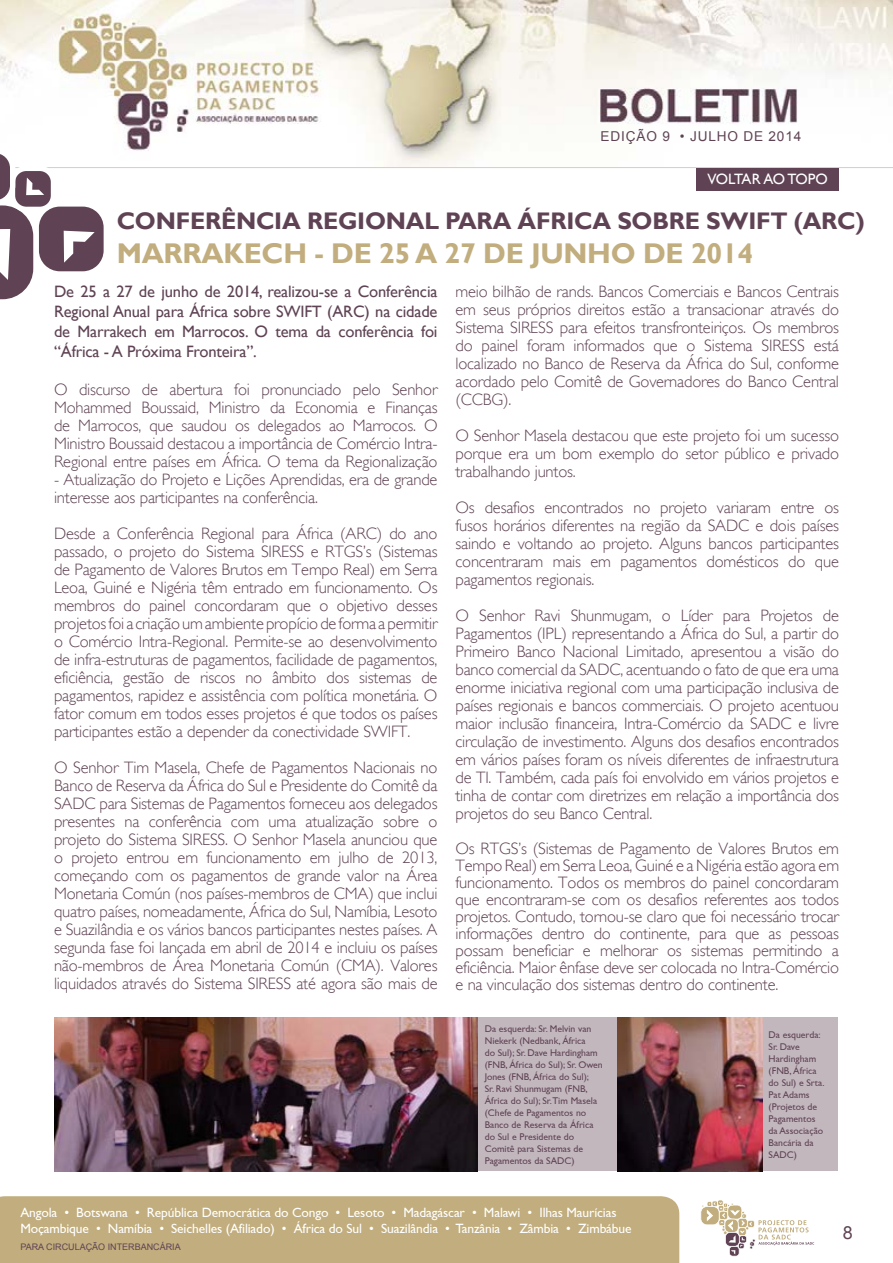
<style>
.page{position:relative;width:893px;height:1263px;background:#fff}
.page>*{position:absolute;margin:0;border:0;box-sizing:border-box;transform-origin:0 0}
.t1{font:700 28.5px "Gill Sans";letter-spacing:-.01em;color:#c1ad7d}
.t2{font:700 24px "Gill Sans";letter-spacing:-.01em;color:#5f4354}
.t3{font:18px "Arial";color:#5f4354}
.t4{font:300 16.5px/18px "Gill Sans";letter-spacing:-.01em;color:#5f4354;text-align:justify}
.t5{font:16.5px/19.8px "Gill Sans";letter-spacing:-.01em;color:#5f4354;text-align:justify}
.t6{font:15px "Gill Sans";letter-spacing:-.04em;color:#fff}
.t7{font:13.65px "Arial";letter-spacing:.06em;color:#5f4354}
.t8{font:13.5px/16.5px "Gill Sans";letter-spacing:-.01em;color:#fff}
.t9{font:9.75px/12px "Gill Sans";color:#5f4354}
.t10{font:9px "Arial";color:#5f4354}
</style>
<div class="page">
<img style="left:0;top:0;width:893px;height:167px">
<div style="left:0;top:1196px;width:679px;height:67px;background:#c1ad7d"></div>
<hr style="left:0;top:167px;width:893px;height:1px;background:#dccfb5">
<svg style="left:700px;top:1200px;width:114px;height:56px"></svg>
<svg style="left:0;top:148px;width:109px;height:152px"></svg>
<div style="left:101px;top:1017px;width:517px;height:154px;background:#c3b7be"></div>
<div style="left:629px;top:1017px;width:209px;height:154px;background:#c3b7be"></div>
<img style="left:54px;top:1017px;width:423px;height:154px">
<img style="left:618px;top:1017px;width:144px;height:154px">
<div style="left:696px;top:168px;width:143px;height:23px;background:#5f4354"></div>
<p class="t7" style="left:601px;top:127px;width:202px">EDIÇÃO 9 • JULHO DE 2014</p>
<p class="t6" style="left:707px;top:171px;width:122px">VOLTAR AO TOPO</p>
<h2 class="t2" style="left:117px;top:206px;width:750px">CONFERÊNCIA REGIONAL PARA ÁFRICA SOBRE SWIFT (ARC)</h2>
<h1 class="t1" style="left:117px;top:236px;width:638px">MARRAKECH - DE 25 A 27 DE JUNHO DE 2014</h1>
<p class="t5" style="left:54px;top:282px;width:385px">De 25 a 27 de junho de 2014, realizou-se a Conferência Regional Anual para África sobre SWIFT (ARC) na cidade de Marrakech em Marrocos. O tema da conferência foi “África - A Próxima Fronteira”.</p>
<p class="t4" style="left:54px;top:380px;width:385px">O discurso de abertura foi pronunciado pelo Senhor Mohammed Boussaid, Ministro da Economia e Finanças de Marrocos, que saudou os delegados ao Marrocos. O Ministro Boussaid destacou a importância de Comércio Intra-Regional entre países em África. O tema da Regionalização</p>
<p class="t4" style="left:54px;top:470px;width:385px">- Atualização do Projeto e Lições Aprendidas, era de grande interesse aos participantes na conferência.</p>
<p class="t4" style="left:54px;top:524px;width:385px">Desde a Conferência Regional para África (ARC) do ano passado, o projeto do Sistema SIRESS e RTGS’s (Sistemas de Pagamento de Valores Brutos em Tempo Real) em Serra Leoa, Guiné e Nigéria têm entrado em funcionamento. Os membros do painel concordaram que o objetivo desses projetos foi a criação um ambiente propício de forma a permitir o Comércio Intra-Regional. Permite-se ao desenvolvimento de infra-estruturas de pagamentos, facilidade de pagamentos, eficiência, gestão de riscos no âmbito dos sistemas de pagamentos, rapidez e assistência com política monetária. O fator comum em todos esses projetos é que todos os países participantes estão a depender da conectividade SWIFT.</p>
<p class="t4" style="left:54px;top:758px;width:385px">O Senhor Tim Masela, Chefe de Pagamentos Nacionais no Banco de Reserva da África do Sul e Presidente do Comitê da SADC para Sistemas de Pagamentos forneceu aos delegados presentes na conferência com uma atualização sobre o projeto do Sistema SIRESS. O Senhor Masela anunciou que o projeto entrou em funcionamento em julho de 2013, começando com os pagamentos de grande valor na Área Monetaria Común (nos países-membros de CMA) que inclui quatro países, nomeadamente, África do Sul, Namíbia, Lesoto e Suazilândia e os vários bancos participantes nestes países. A segunda fase foi lançada em abril de 2014 e incluiu os países não-membros de Área Monetaria Común (CMA). Valores liquidados através do Sistema SIRESS até agora são mais de</p>
<p class="t4" style="left:455px;top:283px;width:385px">meio bilhão de rands. Bancos Comerciais e Bancos Centrais em seus próprios direitos estão a transacionar através do Sistema SIRESS para efeitos transfronteiriços. Os membros do painel foram informados que o Sistema SIRESS está localizado no Banco de Reserva da África do Sul, conforme acordado pelo Comitê de Governadores do Banco Central (CCBG).</p>
<p class="t4" style="left:455px;top:427px;width:385px">O Senhor Masela destacou que este projeto foi um sucesso porque era um bom exemplo do setor público e privado trabalhando juntos.</p>
<p class="t4" style="left:455px;top:499px;width:385px">Os desafios encontrados no projeto variaram entre os fusos horários diferentes na região da SADC e dois países saindo e voltando ao projeto. Alguns bancos participantes concentraram mais em pagamentos domésticos do que pagamentos regionais.</p>
<p class="t4" style="left:455px;top:607px;width:385px">O Senhor Ravi Shunmugam, o Líder para Projetos de Pagamentos (IPL) representando a África do Sul, a partir do Primeiro Banco Nacional Limitado, apresentou a visão do banco comercial da SADC, acentuando o fato de que era uma enorme iniciativa regional com uma participação inclusiva de países regionais e bancos commerciais. O projeto acentuou maior inclusão financeira, Intra-Comércio da SADC e livre circulação de investimento. Alguns dos desafios encontrados em vários países foram os níveis diferentes de infraestrutura de TI. Também, cada país foi envolvido em vários projetos e tinha de contar com diretrizes em relação a importância dos projetos do seu Banco Central.</p>
<p class="t4" style="left:455px;top:840px;width:385px;line-height:17px">Os RTGS’s (Sistemas de Pagamento de Valores Brutos em Tempo Real) em Serra Leoa, Guiné e a Nigéria estão agora em funcionamento. Todos os membros do painel concordaram que encontraram-se com os desafios referentes aos todos projetos. Contudo, tornou-se claro que foi necessário trocar informações dentro do continente, para que as pessoas possam beneficiar e melhorar os sistemas permitindo a eficiência. Maior ênfase deve ser colocada no Intra-Comércio e na vinculação dos sistemas dentro do continente.</p>
<p class="t9" style="left:485px;top:1022px;width:119px">Da esquerda: Sr. Melvin van<br>Niekerk (Nedbank, África<br>do Sul); Sr. Dave Hardingham (FNB, África do Sul); Sr. Owen<br>Jones (FNB, África do Sul);<br>Sr. Ravi Shunmugam (FNB,<br>África do Sul); Sr.Tim Masela (Chefe de Pagamentos no<br>Banco de Reserva da África do Sul e Presidente do<br>Comitê para Sistemas de<br>Pagamentos da SADC)</p>
<p class="t9" style="left:769px;top:1029px;width:57px">Da esquerda:<br>Sr. Dave<br>Hardingham (FNB, África do Sul) e Srta.<br>Pat Adams (Projetos de<br>Pagamentos da Associação<br>Bancária da<br>SADC)</p>
<p class="t8" style="left:20px;top:1204px;width:613px">Angola • Botswana • República Democrática do Congo • Lesoto • Madagáscar • Malawi • Ilhas Maurícias<br>Moçambique • Namíbia • Seichelles (Afiliado) • África do Sul • Suazilândia • Tanzânia • Zâmbia • Zimbábue</p>
<p class="t10" style="left:20px;top:1241px;width:162px">PARA CIRCULAÇÃO INTERBANCÁRIA</p>
<p class="t3" style="left:843px;top:1221px;width:12px">8</p>
</div>
